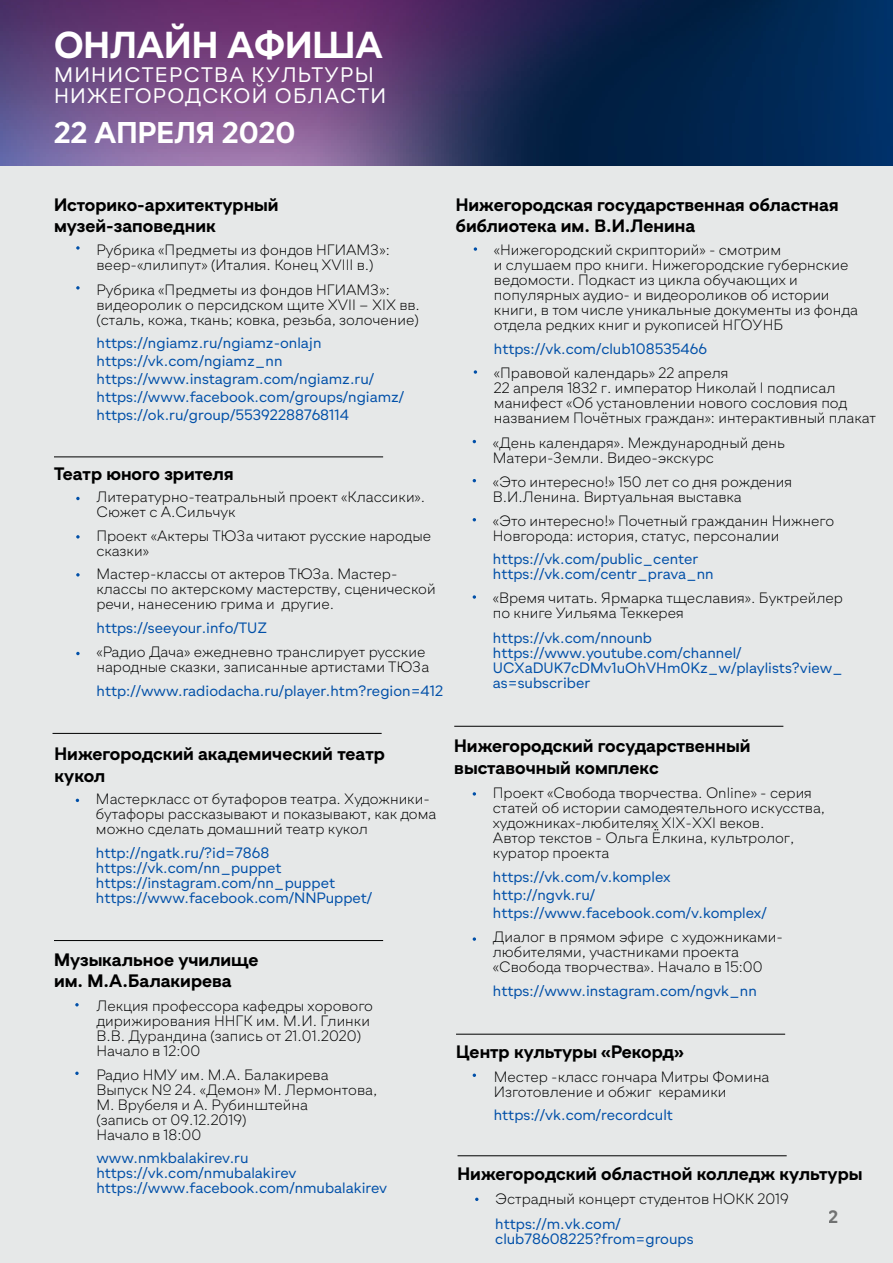
<style>
.page{position:relative;width:893px;height:1263px;background:#e6e8e8}
.page>*{position:absolute;margin:0;border:0;box-sizing:border-box;transform-origin:0 0}
.t1{font:700 37.5px "Gramatika";color:#fff}
.t2{font:700 30px "Gramatika";color:#fff}
.t3{font:21px/21px "Gramatika";letter-spacing:.06em;color:#fff}
.t4{font:700 18px/21.6px "Gramatika";color:#000}
.t5{font:300 15px/15px "Gramatika";color:#000}
.t6{font:15px/15px "Gramatika";color:#004fa8}
</style>
<div class="page">
<img style="left:0;top:0;width:893px;height:166px">
<svg style="left:76px;top:246px;width:4px;height:4px"></svg>
<svg style="left:76px;top:286px;width:4px;height:4px"></svg>
<hr style="left:53px;top:733px;width:329px;height:1px;background:#000">
<hr style="left:54px;top:940px;width:329px;height:1px;background:#000">
<svg style="left:75px;top:1003px;width:4px;height:3px"></svg>
<svg style="left:75px;top:1071px;width:4px;height:4px"></svg>
<svg style="left:473px;top:595px;width:3px;height:4px"></svg>
<svg style="left:474px;top:247px;width:3px;height:4px"></svg>
<svg style="left:474px;top:370px;width:3px;height:4px"></svg>
<hr style="left:54px;top:457px;width:329px;height:1px;background:#000">
<svg style="left:76px;top:497px;width:4px;height:3px"></svg>
<svg style="left:76px;top:535px;width:4px;height:3px"></svg>
<svg style="left:76px;top:573px;width:4px;height:3px"></svg>
<svg style="left:76px;top:652px;width:4px;height:3px"></svg>
<hr style="left:454px;top:726px;width:329px;height:1px;background:#000">
<svg style="left:473px;top:792px;width:3px;height:4px"></svg>
<svg style="left:473px;top:937px;width:3px;height:4px"></svg>
<hr style="left:456px;top:1034px;width:329px;height:1px;background:#000">
<svg style="left:473px;top:1073px;width:3px;height:4px"></svg>
<hr style="left:458px;top:1155px;width:329px;height:1px;background:#000">
<h1 class="t1" style="left:54px;top:18px;width:330px">ОНЛАЙН АФИША</h1>
<h3 class="t3" style="left:54px;top:65px;width:334px">МИНИСТЕРСТВА КУЛЬТУРЫ<br>НИЖЕГОРОДСКОЙ ОБЛАСТИ</h3>
<h2 class="t2" style="left:54px;top:110px;width:243px">22 АПРЕЛЯ 2020</h2>
<p class="t4" style="left:54px;top:194px;width:226px">Историко-архитектурный музей-заповедник</p>
<p class="t5" style="left:97px;top:242px;width:295px">Рубрика «Предметы из фондов НГИАМЗ»: веер-«лилипут» (Италия. Конец XVIII в.)</p>
<p class="t5" style="left:97px;top:282px;width:325px">Рубрика «Предметы из фондов НГИАМЗ»: видеоролик о персидском щите XVII – XIX вв. (сталь, кожа, ткань; ковка, резьба, золочение)</p>
<p class="t6" style="left:97px;top:333px;width:309px;line-height:18px">https://ngiamz.ru/ngiamz-onlajn https://vk.com/ngiamz_nn https://www.instagram.com/ngiamz.ru/ https://www.facebook.com/groups/ngiamz/ https://ok.ru/group/55392288768114</p>
<p class="t4" style="left:54px;top:463px;width:181px">Театр юного зрителя</p>
<p class="t5" style="left:96px;top:490px;width:330px">Литературно-театральный проект «Классики».<br>Сюжет с А.Сильчук</p>
<p class="t5" style="left:96px;top:528px;width:336px">Проект «Актеры ТЮЗа читают русские народые сказки»</p>
<p class="t5" style="left:96px;top:566px;width:341px">Мастер-классы от актеров ТЮЗа. Мастер&shy;классы по актерскому мастерству, сценической речи, нанесению грима и другие.</p>
<p class="t5" style="left:96px;top:645px;width:334px">«Радио Дача» ежедневно транслирует русские народные сказки, записанные артистами ТЮЗа</p>
<p class="t6" style="left:97px;top:620px;width:172px">https://seeyour.info/TUZ</p>
<p class="t6" style="left:97px;top:684px;width:348px">http://www.radiodacha.ru/player.htm?region=412</p>
<p class="t4" style="left:456px;top:194px;width:384px">Нижегородская государственная областная библиотека им. В.И.Ленина</p>
<p class="t5" style="left:494px;top:243px;width:366px">«Нижегородский скрипторий» - смотрим<br>и слушаем про книги. Нижегородские губернские ведомости. Подкаст из цикла обучающих и популярных аудио- и видеороликов об истории книги, в том числе уникальные документы из фонда отдела редких книг и рукописей НГОУНБ</p>
<p class="t5" style="left:494px;top:365px;width:384px">«Правовой календарь» 22 апреля<br>22 апреля 1832 г. император Николай I подписал манифест «Об установлении нового сословия под названием Почётных граждан»: интерактивный плакат</p>
<p class="t6" style="left:494px;top:341px;width:215px">https://vk.com/club108535466</p>
<p class="t5" style="left:493px;top:435px;width:294px">«День календаря». Международный день<br>Матери-Земли. Видео-экскурс</p>
<p class="t5" style="left:493px;top:474px;width:301px">«Это интересно!» 150 лет со дня рождения<br>В.И.Ленина. Виртуальная выставка</p>
<p class="t5" style="left:493px;top:513px;width:343px">«Это интересно!» Почетный гражданин Нижнего<br>Новгорода: история, статус, персоналии</p>
<p class="t6" style="left:493px;top:552px;width:222px">https://vk.com/public_center https://vk.com/centr_prava_nn</p>
<p class="t5" style="left:493px;top:590px;width:352px">«Время читать. Ярмарка тщеславия». Буктрейлер по книге Уильяма Теккерея</p>
<p class="t6" style="left:493px;top:630px;width:352px">https://vk.com/nnounb https://www.youtube.com/channel/<br>UCXaDUK7cDMv1uOhVHm0Kz_w/playlists?view_ as=subscriber</p>
<p class="t4" style="left:55px;top:743px;width:332px">Нижегородский академический театр кукол</p>
<p class="t5" style="left:96px;top:791px;width:342px">Мастеркласс от бутафоров театра. Художники&shy;бутафоры рассказывают и показывают, как дома можно сделать домашний театр кукол</p>
<p class="t6" style="left:96px;top:845px;width:278px">http://ngatk.ru/?id=7868 https://vk.com/nn_puppet https://instagram.com/nn_puppet https://www.facebook.com/NNPuppet/</p>
<p class="t4" style="left:54px;top:949px;width:206px">Музыкальное училище им. М.А.Балакирева</p>
<p class="t5" style="left:96px;top:999px;width:278px">Лекция профессора кафедры хорового дирижирования ННГК им. М.И. Глинки<br>В.В. Дурандина (запись от 21.01.2020)<br>Начало в 12:00</p>
<p class="t5" style="left:96px;top:1067px;width:282px">Радио НМУ им. М.А. Балакирева<br>Выпуск № 24. «Демон» М. Лермонтова,<br>М. Врубеля и А. Рубинштейна<br>(запись от 09.12.2019)<br>Начало в 18:00</p>
<p class="t6" style="left:96px;top:1151px;width:292px">www.nmkbalakirev.ru https://vk.com/nmubalakirev https://www.facebook.com/nmubalakirev</p>
<p class="t4" style="left:454px;top:736px;width:298px">Нижегородский государственный выставочный комплекс</p>
<p class="t5" style="left:493px;top:786px;width:334px">Проект «Свобода творчества. Online» - серия статей об истории самодеятельного искусства, художниках-любителях XIX-XXI веков.<br>Автор текстов - Ольга Ёлкина, культролог, куратор проекта</p>
<p class="t6" style="left:493px;top:868px;width:275px;line-height:18px">https://vk.com/v.komplex http://ngvk.ru/ https://www.facebook.com/v.komplex/</p>
<p class="t5" style="left:493px;top:929px;width:292px">Диалог в прямом эфире с художниками&shy;любителями, участниками проекта «Свобода творчества». Начало в 15:00</p>
<p class="t6" style="left:493px;top:984px;width:265px">https://www.instagram.com/ngvk_nn</p>
<p class="t4" style="left:456px;top:1041px;width:229px">Центр культуры «Рекорд»</p>
<p class="t5" style="left:494px;top:1069px;width:277px">Местер -класс гончара Митры Фомина<br>Изготовление и обжиг керамики</p>
<p class="t6" style="left:494px;top:1107px;width:181px">https://vk.com/recordcult</p>
<p class="t4" style="left:458px;top:1163px;width:406px">Нижегородский областной колледж культуры</p>
<p class="t5" style="left:495px;top:1191px;width:295px">Эстрадный концерт студентов НОКК 2019</p>
<p class="t6" style="left:495px;top:1216px;width:200px">https://m.vk.com/ club78608225?from=groups</p>
<p class="t4" style="left:829px;top:1206px;width:12px">2</p>
</div>
